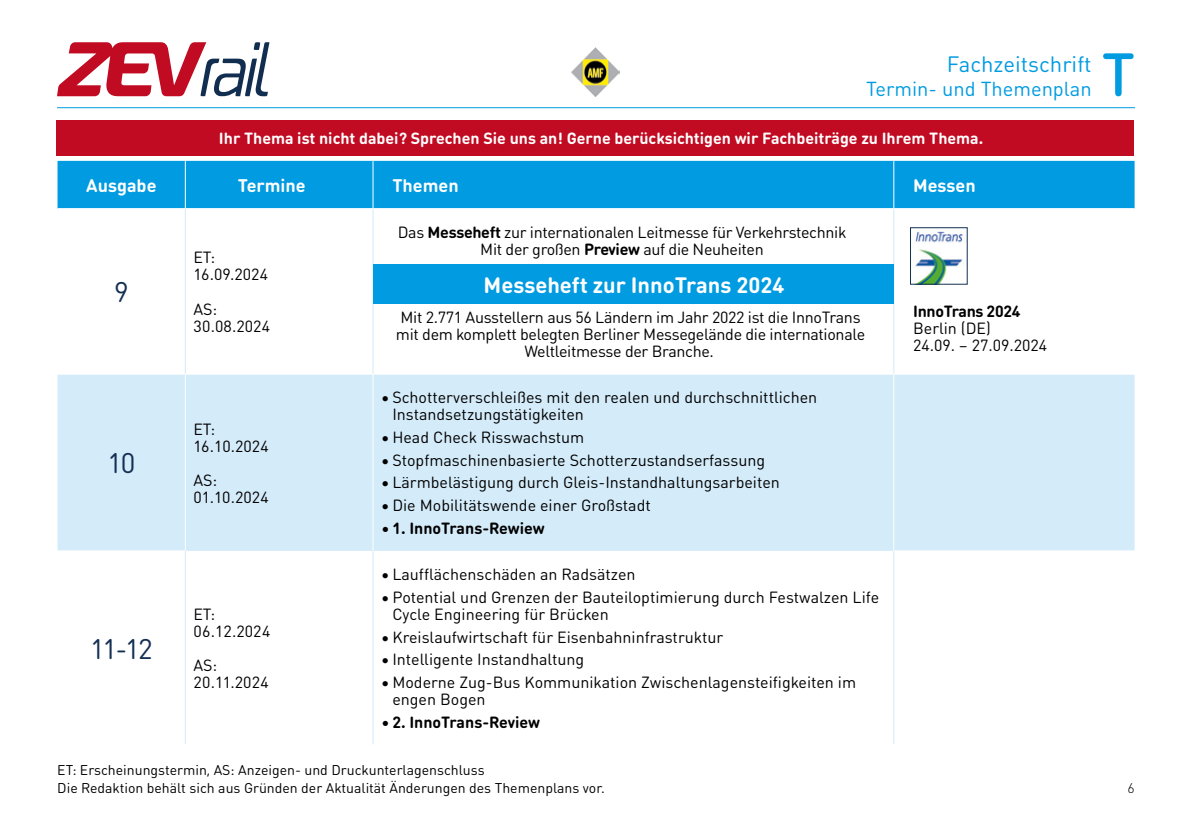
<style>
.page{position:relative;width:1191px;height:840px;background:#fff}
.page>*{position:absolute;margin:0;border:0;box-sizing:border-box;transform-origin:0 0}
.t1{font:500 60px "DIN Round OT";color:#009be1}
.t2{font:28px "DIN Round OT";color:#142f54}
.t3{font:700 22px "DIN Round OT";color:#fff}
.t4{font:22px "DIN Round OT";color:#009be1}
.t5{font:20px "DIN Round OT";color:#009be1}
.t6{font:700 18px "DIN Round OT";color:#fff}
.t7{font:16px/17px "DIN Round OT";color:#000}
.t8{font:16px/17px "DIN Round OT";letter-spacing:-.02em;color:#000;text-align:center}
.t9{font:700 16px "DIN Round OT";color:#fff}
.t10{font:700 16px "DIN Round OT";letter-spacing:-.005em;color:#000}
.t11{font:14px/18px "DIN Round OT";color:#000}
.t12{font:300 14px "DIN Round OT";color:#000}
.s1{font-weight:700}
</style>
<div class="page">
<img style="left:571px;top:48px;width:48px;height:48px">
<hr style="left:57px;top:107px;width:1078px;height:1px;background:#009be1">
<div style="left:58px;top:161px;width:1076px;height:47px;background:#009be1"></div>
<div style="left:58px;top:374px;width:1076px;height:176px;background:#d4ebf9"></div>
<hr style="left:185px;top:161px;width:1px;height:47px;background:#fff">
<hr style="left:373px;top:161px;width:1px;height:47px;background:#fff">
<hr style="left:893px;top:161px;width:1px;height:47px;background:#fff">
<hr style="left:185px;top:209px;width:1px;height:164px;background:#d4ebf9">
<hr style="left:373px;top:209px;width:1px;height:164px;background:#d4ebf9">
<hr style="left:893px;top:209px;width:1px;height:164px;background:#d4ebf9">
<hr style="left:185px;top:374px;width:1px;height:176px;background:#fff">
<hr style="left:373px;top:374px;width:1px;height:176px;background:#fff">
<hr style="left:893px;top:374px;width:1px;height:176px;background:#fff">
<hr style="left:185px;top:551px;width:1px;height:193px;background:#d4ebf9">
<hr style="left:373px;top:550px;width:1px;height:194px;background:#d4ebf9">
<hr style="left:893px;top:551px;width:1px;height:193px;background:#d4ebf9">
<svg style="left:57px;top:42px;width:212px;height:54px"></svg>
<div style="left:373px;top:264px;width:521px;height:40px;background:#009be1"></div>
<img style="left:914px;top:229px;width:50px;height:53px">
<div style="left:910px;top:227px;width:57px;height:57px;border:1px solid #142f54"></div>
<div style="left:57px;top:120px;width:1077px;height:36px;background:#c10b22"></div>
<h3 class="t4" style="left:946px;top:50px;width:146px">Fachzeitschrift</h3>
<p class="t5" style="left:866px;top:76px;width:227px">Termin- und Themenplan</p>
<h1 class="t1" style="left:1101px;top:36px;width:35px">T</h1>
<p class="t9" style="left:219px;top:128px;width:766px">Ihr Thema ist nicht dabei? Sprechen Sie uns an! Gerne berücksichtigen wir Fachbeiträge zu Ihrem Thema.</p>
<p class="t6" style="left:86px;top:173px;width:72px">Ausgabe</p>
<p class="t6" style="left:238px;top:173px;width:69px">Termine</p>
<p class="t6" style="left:392px;top:173px;width:68px">Themen</p>
<p class="t6" style="left:913px;top:173px;width:64px">Messen</p>
<h2 class="t2" style="left:114px;top:274px;width:16px">9</h2>
<p class="t7" style="left:193px;top:249px;width:76px">ET:<br>16.09.2024</p>
<p class="t7" style="left:193px;top:300px;width:78px">AS:<br>30.08.2024</p>
<p class="t8" style="left:398px;top:223px;width:450px">Das <span class="s1">Messeheft</span> zur internationalen Leitmesse für Verkehrstechnik<br>Mit der großen <span class="s1">Preview</span> auf die Neuheiten</p>
<h3 class="t3" style="left:483px;top:270px;width:302px">Messeheft zur InnoTrans 2024</h3>
<p class="t8" style="left:400px;top:308px;width:461px">Mit 2.771 Ausstellern aus 56 Ländern im Jahr 2022 ist die InnoTrans</p>
<p class="t8" style="left:396px;top:325px;width:471px">mit dem komplett belegten Berliner Messegelände die internationale</p>
<p class="t8" style="left:524px;top:342px;width:191px">Weltleitmesse der Branche.</p>
<p class="t10" style="left:913px;top:301px;width:109px">InnoTrans 2024</p>
<p class="t7" style="left:913px;top:319px;width:135px">Berlin (DE)<br>24.09. – 27.09.2024</p>
<h2 class="t2" style="left:107px;top:445px;width:30px">10</h2>
<p class="t7" style="left:193px;top:420px;width:77px">ET:<br>16.10.2024</p>
<p class="t7" style="left:193px;top:471px;width:77px">AS:<br>01.10.2024</p>
<p class="t7" style="left:392px;top:388px;width:426px;text-indent:-11px">• Schotterverschleißes mit den realen und durchschnittlichen<br>Instandsetzungstätigkeiten</p>
<p class="t7" style="left:381px;top:428px;width:205px">• Head Check Risswachstum</p>
<p class="t7" style="left:381px;top:451px;width:385px">• Stopfmaschinenbasierte Schotterzustandserfassung</p>
<p class="t7" style="left:381px;top:473px;width:400px">• Lärmbelästigung durch Gleis-Instandhaltungsarbeiten</p>
<p class="t7" style="left:381px;top:496px;width:271px">• Die Mobilitätswende einer Großstadt</p>
<p class="t10" style="left:381px;top:517px;width:165px">• 1. InnoTrans-Rewiew</p>
<h2 class="t2" style="left:90px;top:630px;width:64px">11-12</h2>
<p class="t7" style="left:193px;top:605px;width:78px">ET:<br>06.12.2024</p>
<p class="t7" style="left:193px;top:656px;width:77px">AS:<br>20.11.2024</p>
<p class="t7" style="left:381px;top:565px;width:256px">• Laufflächenschäden an Radsätzen</p>
<p class="t7" style="left:392px;top:588px;width:488px;text-indent:-11px">• Potential und Grenzen der Bauteiloptimierung durch Festwalzen Life<br>Cycle Engineering für Brücken</p>
<p class="t7" style="left:381px;top:627px;width:344px">• Kreislaufwirtschaft für Eisenbahninfrastruktur</p>
<p class="t7" style="left:381px;top:650px;width:205px">• Intelligente Instandhaltung</p>
<p class="t7" style="left:392px;top:673px;width:465px;text-indent:-11px">• Moderne Zug-Bus Kommunikation Zwischenlagensteifigkeiten im engen Bogen</p>
<p class="t10" style="left:381px;top:711px;width:160px">• 2. InnoTrans-Review</p>
<p class="t11" style="left:57px;top:760px;width:549px">ET: Erscheinungstermin, AS: Anzeigen- und Druckunterlagenschluss<br>Die Redaktion behält sich aus Gründen der Aktualität Änderungen des Themenplans vor.</p>
<p class="t12" style="left:1127px;top:778px;width:9px">6</p>
</div>
